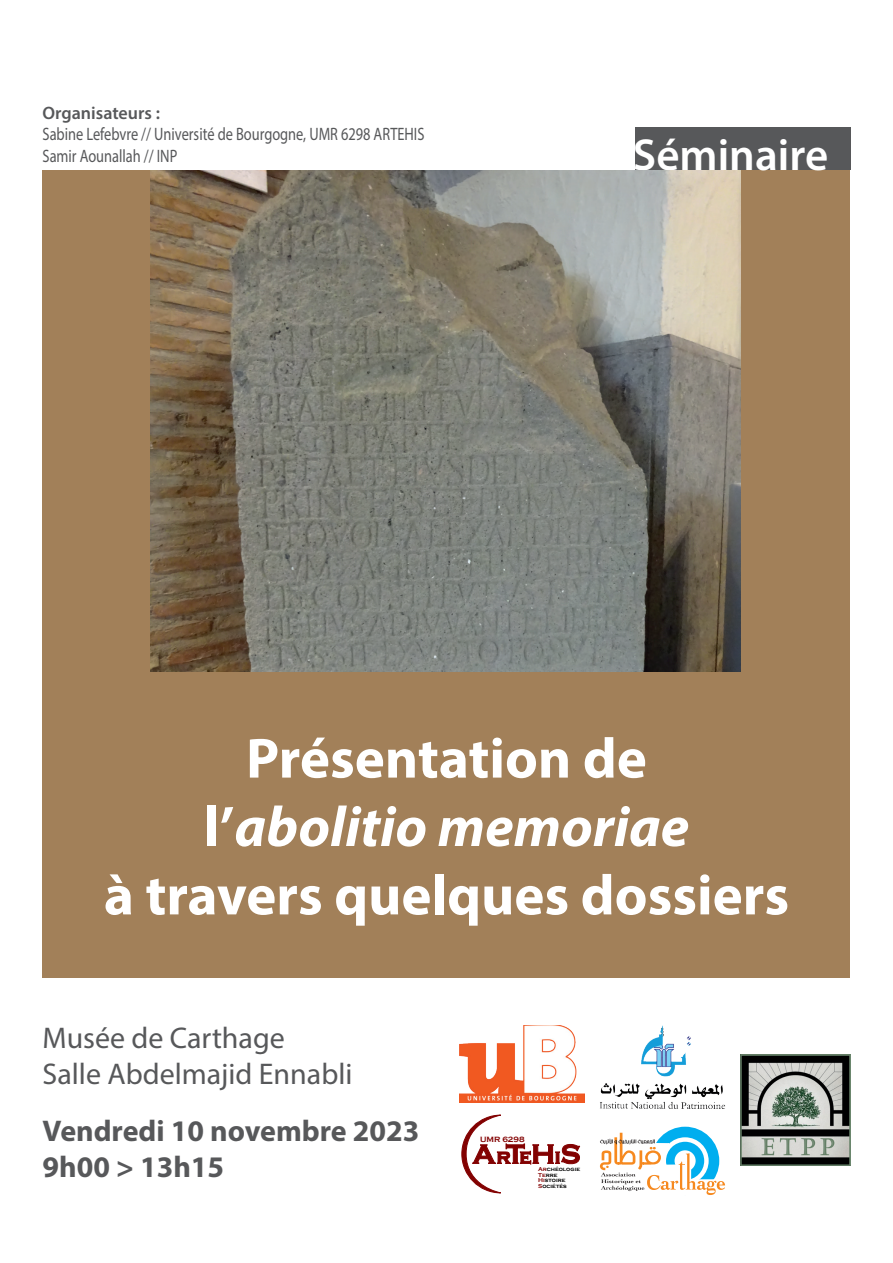
<style>
.page{position:relative;width:893px;height:1263px;background:#fff}
.page>*{position:absolute;margin:0;border:0;box-sizing:border-box;transform-origin:0 0}
.t1{font:700 57px/68.4px "Myriad Pro";color:#fff;text-align:center}
.t2{font:600 45px "Myriad Pro";color:#fff}
.t3{font:30px/36px "Myriad Pro";color:#57585a}
.t4{font:700 30px/36px "Myriad Pro";color:#57585a}
.t5{font:18px/21.6px "Myriad Pro";color:#57585a;scale:.8 1}
.t6{font:600 18px "Myriad Pro";color:#57585a}
.t7{font:700 7.8px "Copperplate Gothic";color:#820101}
.t8{font:700 5.85px/5.8px "Copperplate Gothic";color:#000}
.s1{font-style:italic}
.s2{color:#820101}
</style>
<div class="page">
<div style="left:43px;top:170px;width:807px;height:808px;background:#a28059"></div>
<div style="left:635px;top:128px;width:215px;height:42px;background:#57585a"></div>
<img style="left:740px;top:1055px;width:110px;height:110px">
<img style="left:151px;top:170px;width:590px;height:502px">
<img style="left:600px;top:1025px;width:125px;height:83px">
<div style="left:651px;top:1127px;width:68px;height:68px;background:#00aeef;border-radius:50%"></div>
<svg style="left:600px;top:1133px;width:125px;height:62px"></svg>
<svg style="left:461px;top:1115px;width:120px;height:78px"></svg>
<img style="left:459px;top:1025px;width:126px;height:77px">
<p class="t6" style="left:43px;top:101px;width:119px">Organisateurs :</p>
<p class="t5" style="left:43px;top:123px;width:479px">Sabine Lefebvre // Université de Bourgogne, UMR 6298 ARTEHIS<br>Samir Aounallah // INP</p>
<h2 class="t2" style="left:633px;top:126px;width:197px">Séminaire</h2>
<h1 class="t1" style="left:104px;top:722px;width:687px">Présentation de<br>l’<span class="s1">abolitio memoriae<br></span>à travers quelques dossiers</h1>
<h3 class="t3" style="left:43px;top:1019px;width:312px">Musée de Carthage<br>Salle Abdelmajid Ennabli</h3>
<h3 class="t4" style="left:43px;top:1112px;width:378px">Vendredi 10 novembre 2023<br>9h00 &gt; 13h15</h3>
<p class="t7" style="left:480px;top:1135px;width:46px">UMR 6298</p>
<p class="t8" style="left:538px;top:1166px;width:43px"><span class="s2">Ar</span>chéologie<br><span class="s2">Te</span>rre<br><span class="s2">Hi</span>stoire<br><span class="s2">S</span>ociétés</p>
</div>
